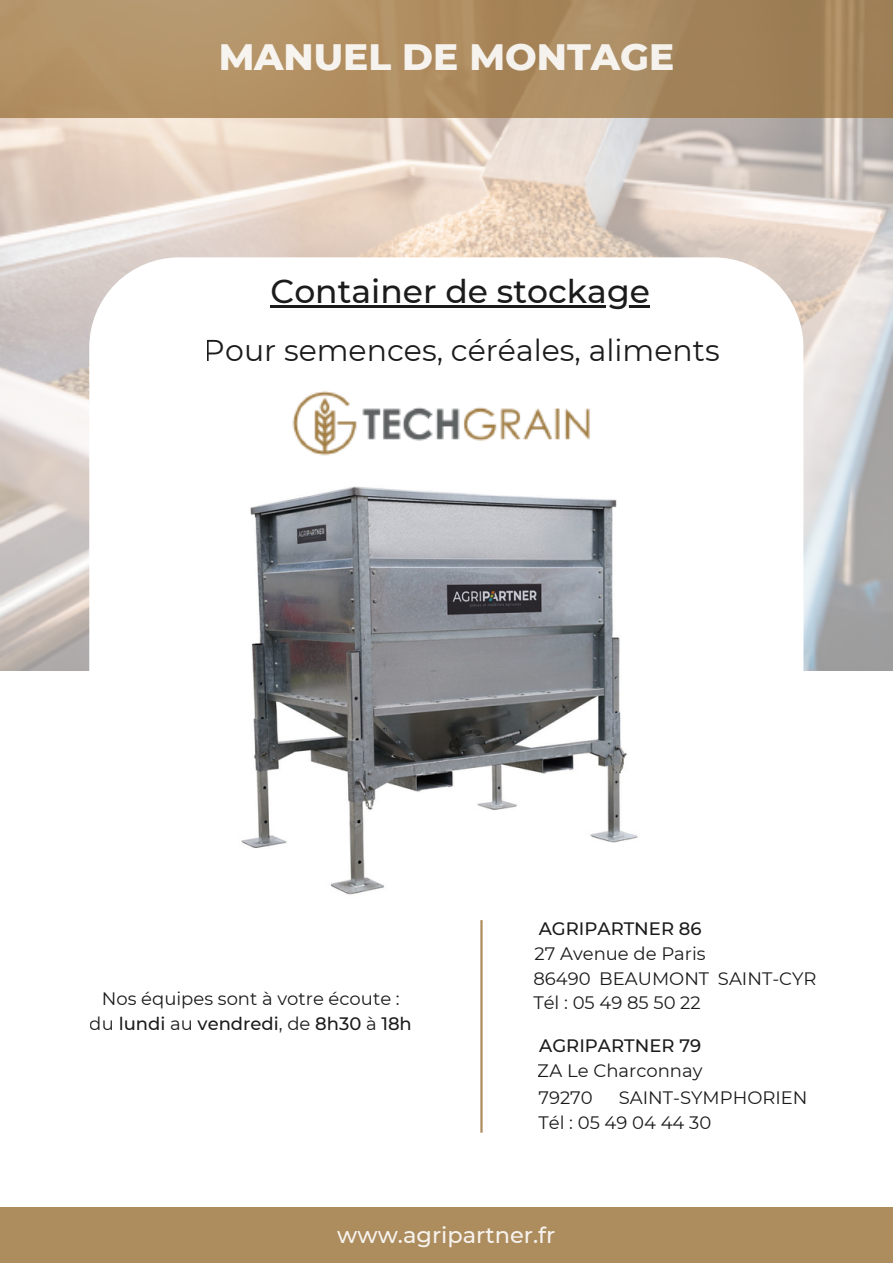
<style>
.page{position:relative;width:893px;height:1264px;background:#fff}
.page>*{position:absolute;margin:0;border:0;box-sizing:border-box;transform-origin:0 0}
.t1{font:800 37.5px "Montserrat";color:#fff}
.t2{font:500 33px "Montserrat";color:#000}
.t3{font:30px "Montserrat";color:#000}
.t4{font:500 22.5px "Montserrat";color:#fff}
.t5{font:18px/24.8px "Montserrat";color:#000}
.t6{font:500 18px "Montserrat";color:#000}
.s1{font-weight:500}
</style>
<div class="page">
<div style="left:0;top:0;width:892px;height:118px;background:linear-gradient(to right,#ba986b,#a08158)"></div>
<svg style="left:0;top:118px;width:892px;height:553px"></svg>
<svg style="left:89px;top:257px;width:714px;height:414px"></svg>
<hr style="left:480px;top:920px;width:2px;height:212px;background:#ad8c5e">
<div style="left:0;top:1207px;width:892px;height:55px;background:#ad8c5e"></div>
<img style="left:237px;top:476px;width:418px;height:419px">
<img style="left:272px;top:375px;width:339px;height:100px">
<hr style="left:270px;top:306px;width:380px;height:2px;background:#000">
<h1 class="t1" style="left:218px;top:34px;width:457px">MANUEL DE MONTAGE</h1>
<h2 class="t2" style="left:270px;top:271px;width:381px">Container de stockage</h2>
<h3 class="t3" style="left:204px;top:332px;width:517px">Pour semences, céréales, aliments</h3>
<p class="t5" style="left:90px;top:986px;width:323px;text-align:center">Nos équipes sont à votre écoute : du <span class="s1">lundi</span> au <span class="s1">vendredi</span>, de <span class="s1">8h30</span> à <span class="s1">18h</span></p>
<p class="t6" style="left:538px;top:917px;width:164px">AGRIPARTNER 86</p>
<p class="t5" style="left:533px;top:940px;width:284px">27 Avenue de Paris<br>86490 BEAUMONT SAINT-CYR<br>Tél : 05 49 85 50 22</p>
<p class="t6" style="left:539px;top:1034px;width:163px">AGRIPARTNER 79</p>
<p class="t5" style="left:538px;top:1056px;width:166px;line-height:27.5px">ZA Le Charconnay<br>79270</p>
<p class="t5" style="left:538px;top:1085px;width:270px;text-indent:80px">SAINT-SYMPHORIEN<br>Tél : 05 49 04 44 30</p>
<p class="t4" style="left:337px;top:1221px;width:220px">www.agripartner.fr</p>
</div>
